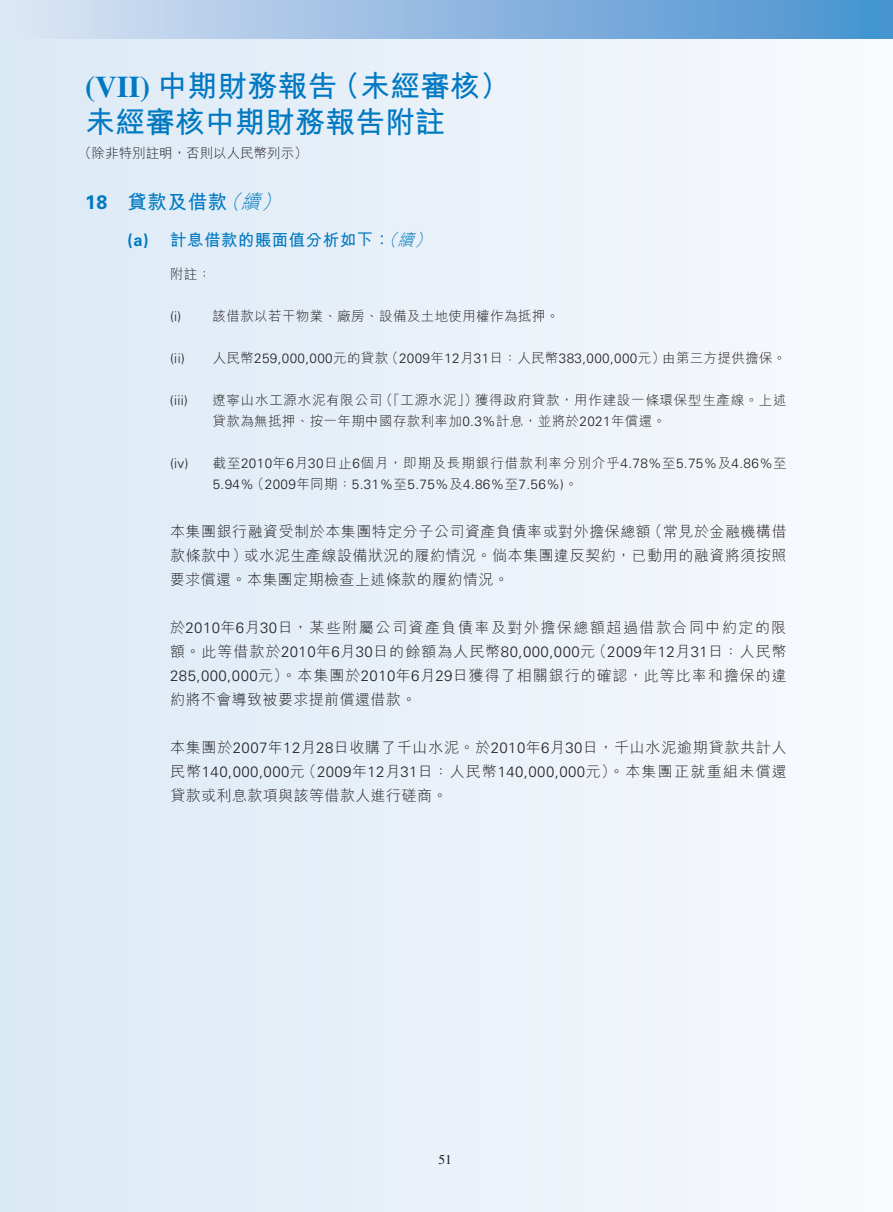
<style>
.page{position:relative;width:893px;height:1212px;background:#fff}
.page>*{position:absolute;margin:0;border:0;box-sizing:border-box;transform-origin:0 0}
.t1{font:700 30px/36px "M Hei HK";color:#0079c2}
.t2{font:700 19.5px "M Hei HK";letter-spacing:.03em;color:#0079c2}
.t3{font:700 16.5px "M Hei HK";letter-spacing:.03em;color:#0079c2}
.t4{font:300 15px/24px "M Hei HK";letter-spacing:.035em;color:#231f20;text-align:justify}
.t5{font:300 15px "Univers LT Std";letter-spacing:.03em;color:#231f20}
.t6{font:300 13.5px/21px "Univers LT Std";letter-spacing:.03em;color:#231f20}
.t7{font:300 13.5px/21px "M Hei HK";letter-spacing:.055em;color:#231f20}
.t8{font:300 13.5px "M Hei HK";letter-spacing:.03em;color:#231f20}
.t9{font:300 13.5px "M Hei HK";color:#231f20}
.t10{font:13.5px "Times LT Std";color:#231f20}
.s1{font-family:"Times LT Std"}
.s2{font-family:"Univers LT Std"}
.s3{font-weight:300;font-style:italic}
.s4{font-family:"M Hei HK"}
</style>
<div class="page">
<div style="left:0;top:0;width:893px;height:1212px;background:linear-gradient(to right,#dbe9f5,#f8f9fd)"></div>
<div style="left:0;top:0;width:893px;height:38px;background:linear-gradient(to right,#dee4f4,#4790cf)"></div>
<h1 class="t1" style="left:85px;top:66px;width:426px"><span class="s1">(VII)</span> 中期財務報告（未經審核）未經審核中期財務報告附註</h1>
<p class="t9" style="left:78px;top:143px;width:231px">（除非特別註明，否則以人民幣列示）</p>
<h2 class="t2" style="left:85px;top:187px;width:204px"><span class="s2">18</span> 貸款及借款<span class="s3">（續）</span></h2>
<p class="t3" style="left:128px;top:227px;width:311px"><span class="s2">(a)</span> 計息借款的賬面值分析如下：<span class="s3">（續）</span></p>
<p class="t8" style="left:170px;top:265px;width:43px">附註：</p>
<p class="t8" style="left:170px;top:307px;width:391px"><span class="s2">(i)</span> 該借款以若干物業、廠房、設備及土地使用權作為抵押。</p>
<p class="t6" style="left:170px;top:348px;width:618px">(ii) <span class="s4">人民幣</span>259,000,000<span class="s4">元的貸款（</span>2009<span class="s4">年</span>12<span class="s4">月</span>31<span class="s4">日：人民幣</span>383,000,000<span class="s4">元）由第三方提供擔保。</span></p>
<p class="t6" style="left:170px;top:390px;width:20px">(iii)</p>
<p class="t7" style="left:212px;top:389px;width:576px">遼寧山水工源水泥有限公司（「工源水泥」）獲得政府貸款，用作建設一條環保型生產線。上述貸款為無抵押、按一年期中國存款利率加<span class="s2">0.3%</span>計息，並將於<span class="s2">2021</span>年償還。</p>
<p class="t6" style="left:213px;top:453px;width:576px;text-indent:-43px">(iv) <span class="s4">截至</span>2010<span class="s4">年</span>6<span class="s4">月</span>30<span class="s4">日止</span>6<span class="s4">個月，即期及長期銀行借款利率分別介乎</span>4.78%<span class="s4">至</span>5.75%<span class="s4">及</span>4.86%<span class="s4">至<br></span>5.94%<span class="s4">（</span>2009<span class="s4">年同期：</span>5.31%<span class="s4">至</span>5.75%<span class="s4">及</span>4.86%<span class="s4">至</span>7.56%)<span class="s4">。</span></p>
<p class="t4" style="left:170px;top:519px;width:618px">本集團銀行融資受制於本集團特定分子公司資產負債率或對外擔保總額（常見於金融機構借款條款中）或水泥生產線設備狀況的履約情況。倘本集團違反契約，已動用的融資將須按照要求償還。本集團定期檢查上述條款的履約情況。</p>
<p class="t4" style="left:170px;top:615px;width:618px">於<span class="s2">2010</span>年<span class="s2">6</span>月<span class="s2">30</span>日，某些附屬公司資產負債率及對外擔保總額超過借款合同中約定的限額。此等借款於<span class="s2">2010</span>年<span class="s2">6</span>月<span class="s2">30</span>日的餘額為人民幣<span class="s2">80,000,000</span>元（<span class="s2">2009</span>年<span class="s2">12</span>月<span class="s2">31</span>日：人民幣<span class="s2">285,000,000</span>元）。本集團於<span class="s2">2010</span>年<span class="s2">6</span>月<span class="s2">29</span>日獲得了相關銀行的確認，此等比率和擔保的違約將不會導致被要求提前償還借款。</p>
<p class="t4" style="left:170px;top:735px;width:618px">本集團於<span class="s2">2007</span>年<span class="s2">12</span>月<span class="s2">28</span>日收購了千山水泥。於<span class="s2">2010</span>年<span class="s2">6</span>月<span class="s2">30</span>日，千山水泥逾期貸款共計人</p>
<p class="t5" style="left:170px;top:763px;width:618px"><span class="s4">民幣</span>140,000,000<span class="s4">元（</span>2009<span class="s4">年</span>12<span class="s4">月</span>31<span class="s4">日：人民幣</span>140,000,000<span class="s4">元）。本集團正就重組未償還</span></p>
<p class="t4" style="left:170px;top:783px;width:279px">貸款或利息款項與該等借款人進行磋商。</p>
<p class="t10" style="left:438px;top:1152px;width:15px">51</p>
</div>
